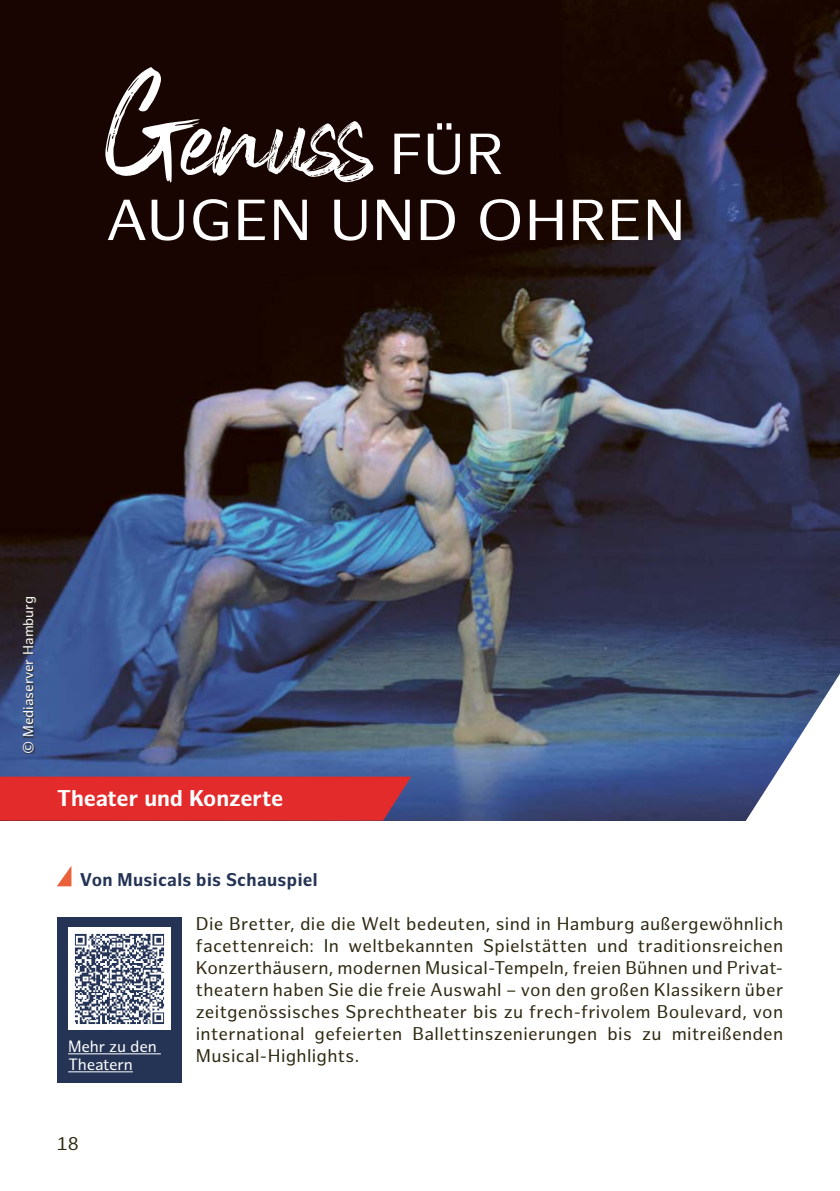
<style>
.page{position:relative;width:840px;height:1191px;background:#fff}
.page>*{position:absolute;margin:0;border:0;box-sizing:border-box;transform-origin:0 0}
.t1{font:104.4px "Black Vosten";letter-spacing:-.005em;color:#fff;scale:1.05 1}
.t2{font:56.4px "Hamburg Sans";letter-spacing:.01em;color:#fff;scale:1.06 1}
.t3{font:700 22.2px "Hamburg Sans";letter-spacing:-.005em;color:#fff}
.t4{font:18px/22px "Hamburg Sans";letter-spacing:.015em;color:#2f2912;text-align:justify}
.t5{font:700 18px "Hamburg Sans";letter-spacing:.02em;color:#253455}
.t6{font:16px/18px "Hamburg Sans";letter-spacing:-.01em;color:#fff}
.t7{font:14px "Hamburg Sans";color:#fff}
.s1{font-family:"Hamburg Sans";font-size:56.4px}
</style>
<div class="page">
<div style="left:57px;top:917px;width:124px;height:166px;background:#253455"></div>
<hr style="left:68px;top:1053px;width:93px;height:1px;background:#fff">
<hr style="left:68px;top:1071px;width:65px;height:1px;background:#fff">
<div style="left:68px;top:927px;width:102px;height:102px;background:#fff"></div>
<img style="left:74px;top:933px;width:91px;height:91px">
<img style="left:0;top:0;width:839px;height:820px">
<div style="left:23px;top:598px;width:14px;height:155px;background:#2f2912;opacity:.75"></div>
<div style="left:0;top:776px;width:411px;height:44px;background:#e42b2b"></div>
<svg style="left:57px;top:866px;width:14px;height:20px"></svg>
<svg style="left:735px;top:673px;width:104px;height:148px"></svg>
<p class="t1" style="left:105px;top:77px;width:381px">Genuss <span class="s1">FÜR</span></p>
<p class="t2" style="left:105px;top:188px;width:548px">AUGEN UND OHREN</p>
<p class="t7" style="left:20px;top:754px;width:160px;rotate:-90deg">© Mediaserver Hamburg</p>
<p class="t3" style="left:57px;top:785px;width:228px">Theater und Konzerte</p>
<p class="t5" style="left:80px;top:869px;width:239px">Von Musicals bis Schauspiel</p>
<p class="t6" style="left:68px;top:1038px;width:90px">Mehr zu den<br>Theatern</p>
<p class="t4" style="left:57px;top:1133px;width:24px">18</p>
<p class="t4" style="left:196px;top:913px;width:588px">Die Bretter, die die Welt bedeuten, sind in Hamburg außergewöhnlich facettenreich: In weltbekannten Spielstätten und traditionsreichen Konzerthäusern, modernen Musical-Tempeln, freien Bühnen und Privat&shy;theatern haben Sie die freie Auswahl – von den großen Klassikern über zeitgenössisches Sprechtheater bis zu frech-frivolem Boulevard, von international gefeierten Ballettinszenierungen bis zu mitreißenden Musical-Highlights.</p>
</div>
